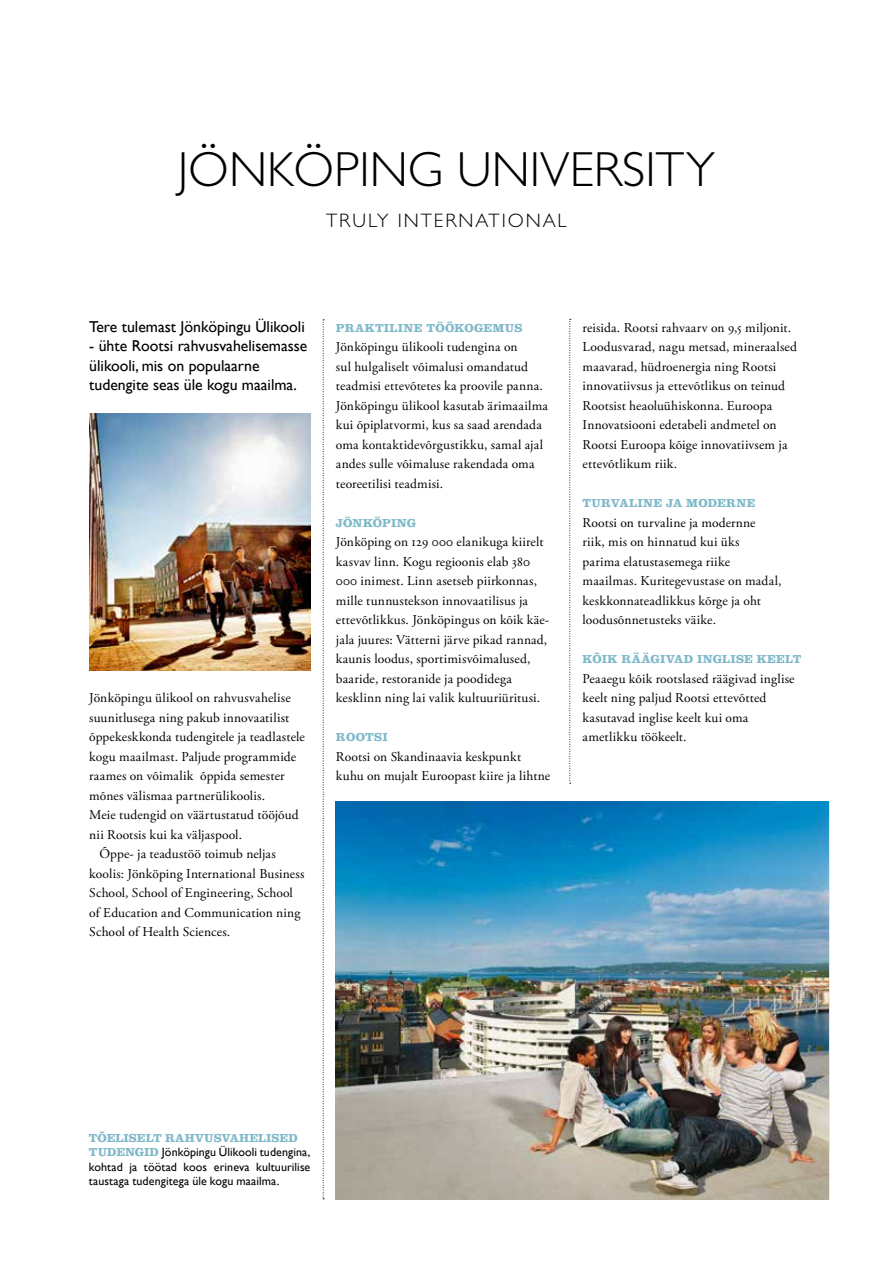
<style>
.page{position:relative;width:893px;height:1263px;background:#fff}
.page>*{position:absolute;margin:0;border:0;box-sizing:border-box;transform-origin:0 0}
.t1{font:300 49.5px "Gill Sans";color:#000}
.t2{font:300 19.5px "Gill Sans";letter-spacing:.1em;color:#000}
.t3{font:15.75px/19.5px "Gill Sans";color:#000}
.t4{font:13.5px/19.5px "Adobe Garamond Pro";letter-spacing:.015em;color:#000}
.t5{font:12px/14.2px "Gill Sans";letter-spacing:.01em;color:#000;text-align:justify}
.t6{font:700 12px "Clarendon LT Std";letter-spacing:.015em;color:#7fb9c9}
.s1{font-family:"Clarendon LT Std";font-weight:700;color:#7fb9c9}
</style>
<div class="page">
<img style="left:336px;top:801px;width:493px;height:398px">
<svg style="left:323px;top:319px;width:1px;height:880px"></svg>
<svg style="left:569px;top:319px;width:2px;height:465px"></svg>
<img style="left:89px;top:414px;width:221px;height:257px">
<h1 class="t1" style="left:178px;top:142px;width:539px">JÖNKÖPING UNIVERSITY</h1>
<h2 class="t2" style="left:326px;top:210px;width:242px">TRULY INTERNATIONAL</h2>
<p class="t3" style="left:89px;top:317px;width:217px">Tere tulemast Jönköpingu Ülikooli</p>
<p class="t3" style="left:89px;top:336px;width:220px">- ühte Rootsi rahvusvahelisemasse ülikooli, mis on populaarne tudengite seas üle kogu maailma.</p>
<p class="t4" style="left:89px;top:688px;width:203px">Jönköpingu ülikool on rahvusvahelise</p>
<p class="t4" style="left:89px;top:708px;width:202px">suunitlusega ning pakub innovaatilist</p>
<p class="t4" style="left:89px;top:727px;width:217px">õppekeskkonda tudengitele ja teadlastele</p>
<p class="t4" style="left:89px;top:747px;width:208px">kogu maailmast. Paljude programmide</p>
<p class="t4" style="left:89px;top:766px;width:197px">raames on võimalik õppida semester</p>
<p class="t4" style="left:89px;top:786px;width:177px">mõnes välismaa partnerülikoolis.</p>
<p class="t4" style="left:89px;top:805px;width:211px">Meie tudengid on väärtustatud tööjõud</p>
<p class="t4" style="left:89px;top:825px;width:154px">nii Rootsis kui ka väljaspool.</p>
<p class="t4" style="left:99px;top:844px;width:178px">Õppe- ja teadustöö toimub neljas</p>
<p class="t4" style="left:89px;top:864px;width:217px">koolis: Jönköping International Business</p>
<p class="t4" style="left:89px;top:883px;width:205px">School, School of Engineering, School</p>
<p class="t4" style="left:89px;top:903px;width:213px">of Education and Communication ning</p>
<p class="t4" style="left:89px;top:922px;width:142px">School of Health Sciences.</p>
<p class="t6" style="left:336px;top:320px;width:188px">PRAKTILINE TÖÖKOGEMUS</p>
<p class="t4" style="left:336px;top:337px;width:214px">Jönköpingu ülikooli tudengina on<br>sul hulgaliselt võimalusi omandatud teadmisi ettevõtetes ka proovile panna.<br>Jönköpingu ülikool kasutab ärimaailma kui õpiplatvormi, kus sa saad arendada oma kontaktidevõrgustikku, samal ajal andes sulle võimaluse rakendada oma teoreetilisi teadmisi.</p>
<p class="t6" style="left:336px;top:515px;width:82px">JÖNKÖPING</p>
<p class="t4" style="left:336px;top:532px;width:215px">Jönköping on 129 000 elanikuga kiirelt kasvav linn. Kogu regioonis elab 380<br>000 inimest. Linn asetseb piirkonnas, mille tunnustekson innovaatilisus ja ettevõtlikkus. Jönköpingus on kõik käe&shy;jala juures: Vätterni järve pikad rannad, kaunis loodus, sportimisvõimalused, baaride, restoranide ja poodidega kesklinn ning lai valik kultuuriüritusi.</p>
<p class="t6" style="left:336px;top:730px;width:53px">ROOTSI</p>
<p class="t4" style="left:336px;top:747px;width:216px">Rootsi on Skandinaavia keskpunkt kuhu on mujalt Euroopast kiire ja lihtne</p>
<p class="t4" style="left:583px;top:318px;width:216px">reisida. Rootsi rahvaarv on 9,5 miljonit.<br>Loodusvarad, nagu metsad, mineraalsed maavarad, hüdroenergia ning Rootsi innovatiivsus ja ettevõtlikus on teinud Rootsist heaoluühiskonna. Euroopa Innovatsiooni edetabeli andmetel on Rootsi Euroopa kõige innovatiivsem ja ettevõtlikum riik.</p>
<p class="t6" style="left:583px;top:496px;width:175px">TURVALINE JA MODERNE</p>
<p class="t4" style="left:583px;top:513px;width:200px">Rootsi on turvaline ja modernne<br>riik, mis on hinnatud kui üks<br>parima elatustasemega riike maailmas. Kuritegevustase on madal, keskkonnateadlikkus kõrge ja oht loodusõnnetusteks väike.</p>
<p class="t6" style="left:583px;top:652px;width:221px">KÕIK RÄÄGIVAD INGLISE KEELT</p>
<p class="t4" style="left:583px;top:669px;width:214px">Peaaegu kõik rootslased räägivad inglise keelt ning paljud Rootsi ettevõtted kasutavad inglise keelt kui oma ametlikku töökeelt.</p>
<p class="t6" style="left:89px;top:1131px;width:210px">TÕELISELT RAHVUSVAHELISED</p>
<p class="t5" style="left:89px;top:1145px;width:223px"><span class="s1">TUDENGID</span> Jönköpingu Ülikooli tudengina, kohtad ja töötad koos erineva kultuurilise taustaga tudengitega üle kogu maailma.</p>
</div>
